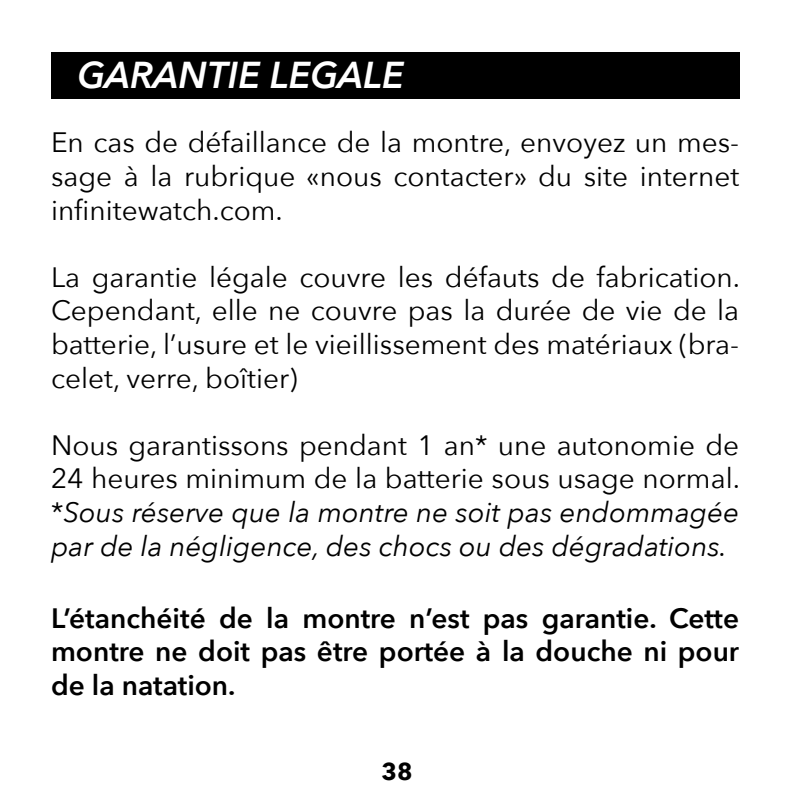
<style>
.page{position:relative;width:794px;height:794px;background:#fff}
.page>*{position:absolute;margin:0;border:0;box-sizing:border-box;transform-origin:0 0}
.t1{font:italic 600 37.2px "Avenir Next";color:#fff}
.t2{font:28px/33.6px "Avenir Next";color:#000;text-align:justify}
.t3{font:600 28px/33.6px "Avenir Next";color:#000;text-align:justify}
.t4{font:700 24px "Avenir Next";color:#000}
.s1{font-style:italic}
</style>
<div class="page">
<div style="left:51px;top:52px;width:688px;height:46px;background:#000"></div>
<h1 class="t1" style="left:77px;top:43px;width:328px">GARANTIE LEGALE</h1>
<p class="t2" style="left:51px;top:125px;width:689px">En cas de défaillance de la montre, envoyez un mes&shy;sage à la rubrique «nous contacter» du site internet infinitewatch.com.</p>
<p class="t2" style="left:51px;top:259px;width:690px">La garantie légale couvre les défauts de fabrication.<br>Cependant, elle ne couvre pas la durée de vie de la batterie, l’usure et le vieillissement des matériaux (bra&shy;celet, verre, boîtier)</p>
<p class="t2" style="left:51px;top:427px;width:690px">Nous garantissons pendant 1 an* une autonomie de 24 heures minimum de la batterie sous usage normal. *<span class="s1">Sous réserve que la montre ne soit pas endommagée par de la négligence, des chocs ou des dégradations.</span></p>
<p class="t3" style="left:51px;top:600px;width:689px">L’étanchéité de la montre n’est pas garantie. Cette montre ne doit pas être portée à la douche ni pour de la natation.</p>
<p class="t4" style="left:381px;top:751px;width:33px">38</p>
</div>
